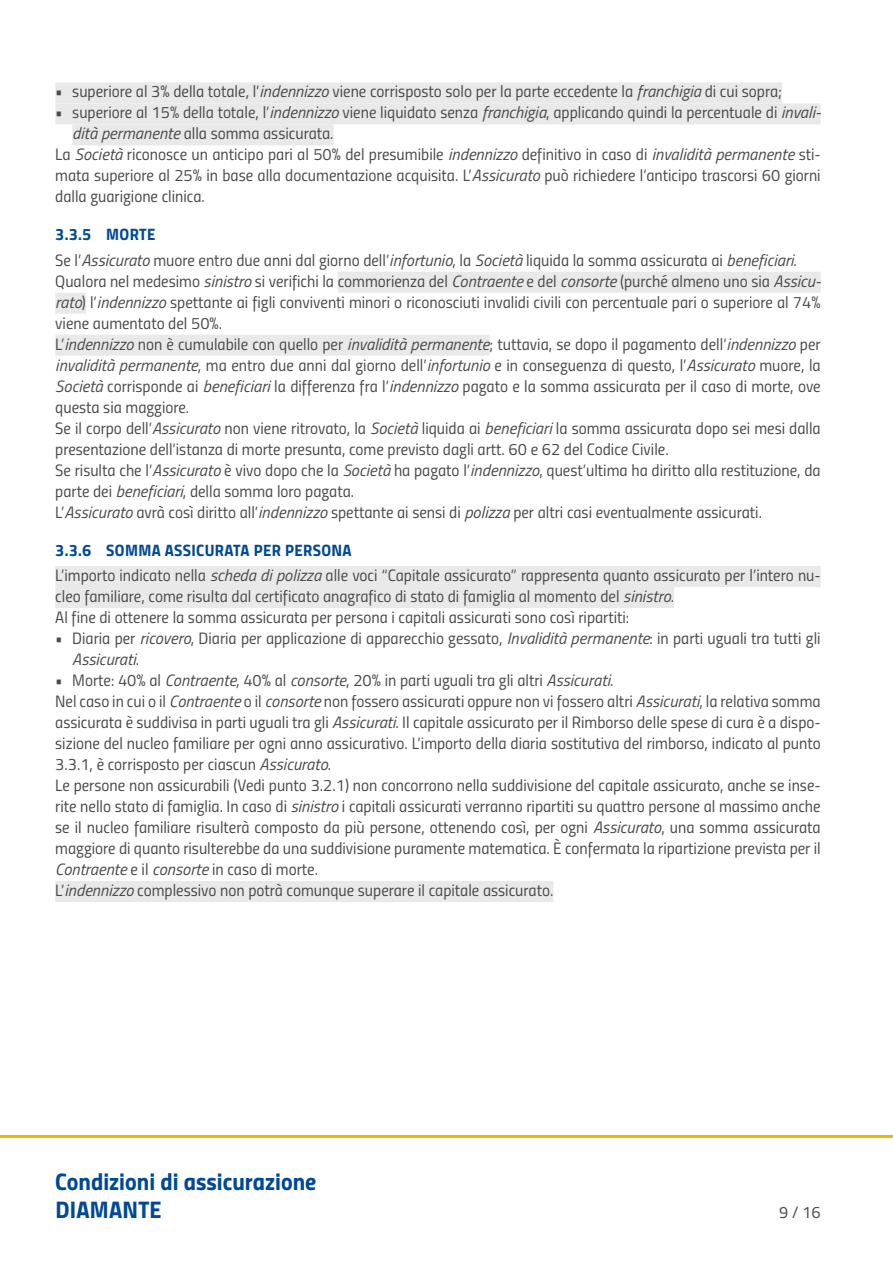
<style>
.page{position:relative;width:893px;height:1263px;background:#fff}
.page>*{position:absolute;margin:0;border:0;box-sizing:border-box;transform-origin:0 0}
.t1{font:24px/28.5px "Titillium Bold Upright";color:#004996}
._11n{font:16.5px/21px "Titillium Regular Upright";color:#4a4a49;text-align:justify}
._11{font:16.5px/21px "Titillium Regular Upright";color:#4a4a49}
._11_4-4{font:16.5px/21px "Titillium Regular Upright";color:#4a4a49}
._11n_4-4{font:16.5px/21px "Titillium Regular Upright";color:#4a4a49}
.tit_11{font:16.5px "Titillium Bold Upright";letter-spacing:.02em;color:#004996}
.s1{font-family:"Titillium";font-style:italic}
</style>
<div class="page">
<hr style="left:0;top:1135px;width:893px;height:3px;background:#f0b600">
<div style="left:55px;top:82px;width:727px;height:21px;background:#e9e9e9"></div>
<div style="left:55px;top:103px;width:766px;height:21px;background:#e9e9e9"></div>
<div style="left:72px;top:124px;width:262px;height:21px;background:#e9e9e9"></div>
<div style="left:338px;top:272px;width:483px;height:21px;background:#e9e9e9"></div>
<div style="left:55px;top:293px;width:31px;height:21px;background:#e9e9e9"></div>
<div style="left:55px;top:335px;width:434px;height:21px;background:#e9e9e9"></div>
<div style="left:55px;top:566px;width:766px;height:21px;background:#e9e9e9"></div>
<div style="left:55px;top:587px;width:619px;height:21px;background:#e9e9e9"></div>
<div style="left:55px;top:881px;width:498px;height:21px;background:#e9e9e9"></div>
<p class="_11_4-4" style="left:55px;top:80px;width:728px">• superiore al 3% della totale, l’<span class="s1">indennizzo</span> viene corrisposto solo per la parte eccedente la <span class="s1">franchigia</span> di cui sopra;</p>
<p class="_11_4-4" style="left:72px;top:101px;width:750px;text-indent:-17px">• superiore al 15% della totale, l’<span class="s1">indennizzo</span> viene liquidato senza <span class="s1">franchigia</span>, applicando quindi la percentuale di <span class="s1">invali&shy;dità permanente</span> alla somma assicurata.</p>
<p class="_11n" style="left:55px;top:143px;width:767px">La <span class="s1">Società</span> riconosce un anticipo pari al 50% del presumibile <span class="s1">indennizzo</span> definitivo in caso di <span class="s1">invalidità permanente</span> sti&shy;mata superiore al 25% in base alla documentazione acquisita. L’<span class="s1">Assicurato</span> può richiedere l’anticipo trascorsi 60 giorni dalla guarigione clinica.</p>
<p class="tit_11" style="left:55px;top:222px;width:102px">3.3.5 MORTE</p>
<p class="_11n" style="left:55px;top:249px;width:743px">Se l’<span class="s1">Assicurato</span> muore entro due anni dal giorno dell’<span class="s1">infortunio</span>, la <span class="s1">Società</span> liquida la somma assicurata ai <span class="s1">beneficiari</span>.</p>
<p class="_11n" style="left:55px;top:270px;width:767px">Qualora nel medesimo <span class="s1">sinistro</span> si verifichi la commorienza del <span class="s1">Contraente</span> e del <span class="s1">consorte</span> (purché almeno uno sia <span class="s1">Assicu&shy;rato</span>) l’<span class="s1">indennizzo</span> spettante ai figli conviventi minori o riconosciuti invalidi civili con percentuale pari o superiore al 74% viene aumentato del 50%.</p>
<p class="_11n" style="left:55px;top:333px;width:767px">L’<span class="s1">indennizzo</span> non è cumulabile con quello per <span class="s1">invalidità permanente</span>; tuttavia, se dopo il pagamento dell’<span class="s1">indennizzo</span> per <span class="s1">invalidità permanente</span>, ma entro due anni dal giorno dell’<span class="s1">infortunio</span> e in conseguenza di questo, l’<span class="s1">Assicurato</span> muore, la <span class="s1">Società</span> corrisponde ai <span class="s1">beneficiari</span> la differenza fra l’<span class="s1">indennizzo</span> pagato e la somma assicurata per il caso di morte, ove questa sia maggiore.</p>
<p class="_11n" style="left:55px;top:417px;width:767px">Se il corpo dell’<span class="s1">Assicurato</span> non viene ritrovato, la <span class="s1">Società</span> liquida ai <span class="s1">beneficiari</span> la somma assicurata dopo sei mesi dalla presentazione dell’istanza di morte presunta, come previsto dagli artt. 60 e 62 del Codice Civile.</p>
<p class="_11n" style="left:55px;top:459px;width:767px">Se risulta che l’<span class="s1">Assicurato</span> è vivo dopo che la <span class="s1">Società</span> ha pagato l’<span class="s1">indennizzo</span>, quest’ultima ha diritto alla restituzione, da parte dei <span class="s1">beneficiari</span>, della somma loro pagata.</p>
<p class="_11n" style="left:55px;top:501px;width:708px">L’<span class="s1">Assicurato</span> avrà così diritto all’<span class="s1">indennizzo</span> spettante ai sensi di <span class="s1">polizza</span> per altri casi eventualmente assicurati.</p>
<p class="tit_11" style="left:55px;top:537px;width:298px">3.3.6 SOMMA ASSICURATA PER PERSONA</p>
<p class="_11" style="left:55px;top:564px;width:767px">L’importo indicato nella <span class="s1">scheda di polizza</span> alle voci “Capitale assicurato” rappresenta quanto assicurato per l’intero nu&shy;cleo familiare, come risulta dal certificato anagrafico di stato di famiglia al momento del <span class="s1">sinistro</span>.</p>
<p class="_11n" style="left:55px;top:606px;width:575px">Al fine di ottenere la somma assicurata per persona i capitali assicurati sono così ripartiti:</p>
<p class="_11n_4-4" style="left:72px;top:627px;width:750px;text-indent:-17px">• Diaria per <span class="s1">ricovero</span>, Diaria per applicazione di apparecchio gessato, <span class="s1">Invalidità permanente</span>: in parti uguali tra tutti gli<br><span class="s1">Assicurati</span>.</p>
<p class="_11n_4-4" style="left:55px;top:669px;width:560px">• Morte: 40% al <span class="s1">Contraente</span>, 40% al <span class="s1">consorte</span>, 20% in parti uguali tra gli altri <span class="s1">Assicurati</span>.</p>
<p class="_11n" style="left:55px;top:690px;width:767px">Nel caso in cui o il <span class="s1">Contraente</span> o il <span class="s1">consorte</span> non fossero assicurati oppure non vi fossero altri <span class="s1">Assicurati</span>, la relativa somma assicurata è suddivisa in parti uguali tra gli <span class="s1">Assicurati</span>. Il capitale assicurato per il Rimborso delle spese di cura è a dispo&shy;sizione del nucleo familiare per ogni anno assicurativo. L’importo della diaria sostitutiva del rimborso, indicato al punto 3.3.1, è corrisposto per ciascun <span class="s1">Assicurato</span>.</p>
<p class="_11n" style="left:55px;top:774px;width:767px">Le persone non assicurabili (Vedi punto 3.2.1) non concorrono nella suddivisione del capitale assicurato, anche se inse&shy;rite nello stato di famiglia. In caso di <span class="s1">sinistro</span> i capitali assicurati verranno ripartiti su quattro persone al massimo anche se il nucleo familiare risulterà composto da più persone, ottenendo così, per ogni <span class="s1">Assicurato</span>, una somma assicurata maggiore di quanto risulterebbe da una suddivisione puramente matematica. È confermata la ripartizione prevista per il <span class="s1">Contraente</span> e il <span class="s1">consorte</span> in caso di morte.</p>
<p class="_11" style="left:55px;top:879px;width:500px">L’<span class="s1">indennizzo</span> complessivo non potrà comunque superare il capitale assicurato.</p>
<h1 class="t1" style="left:55px;top:1165px;width:263px">Condizioni di assicurazione<br>DIAMANTE</h1>
<p class="_11n" style="left:779px;top:1201px;width:43px">9 / 16</p>
</div>
